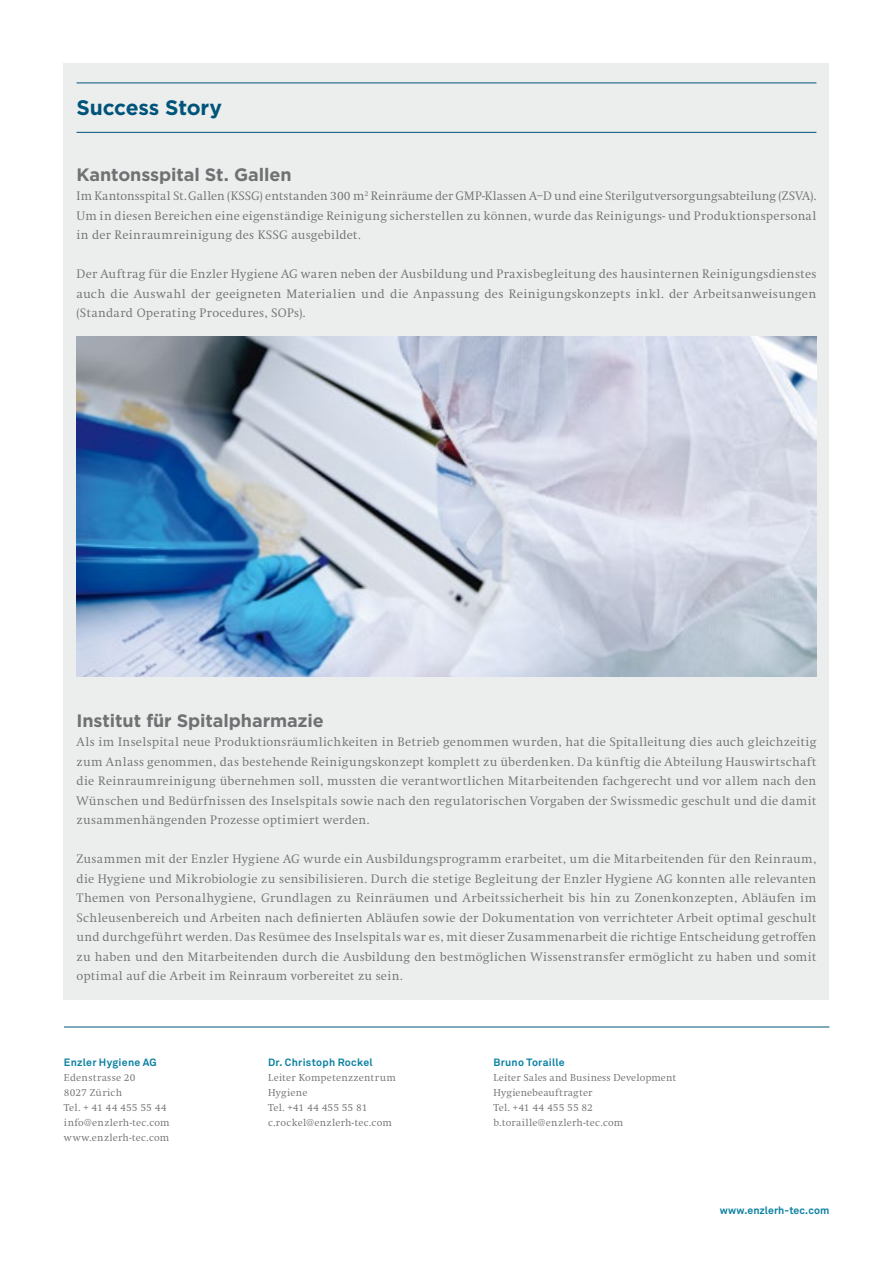
<style>
.page{position:relative;width:893px;height:1263px;background:#fff}
.page>*{position:absolute;margin:0;border:0;box-sizing:border-box;transform-origin:0 0}
.t1{font:700 21px "Gotham";letter-spacing:-.01em;color:#00547a}
.t2{font:700 18px "Gotham";letter-spacing:-.005em;color:#707172}
.t3{font:300 12.75px/19.5px "Swift";letter-spacing:.025em;color:#707172;text-align:justify}
.t4{font:300 10.5px/15px "Swift";letter-spacing:.02em;color:#707172}
.t5{font:700 10.5px "Akkurat";letter-spacing:.025em;color:#0a80a1}
</style>
<div class="page">
<div style="left:64px;top:64px;width:765px;height:936px;background:#eceded"></div>
<hr style="left:77px;top:83px;width:739px;height:1px;background:#00547a">
<hr style="left:77px;top:132px;width:739px;height:1px;background:#00547a">
<img style="left:77px;top:337px;width:739px;height:340px">
<hr style="left:64px;top:1026px;width:765px;height:1px;background:#00547a">
<h1 class="t1" style="left:77px;top:96px;width:147px">Success Story</h1>
<h2 class="t2" style="left:77px;top:164px;width:217px">Kantonsspital St. Gallen</h2>
<p class="t3" style="left:77px;top:187px;width:741px">Im Kantonsspital St.Gallen (KSSG) entstanden 300 m<sup>2</sup> Reinräume der GMP-Klassen A–D und eine Sterilgutversorgungsabteilung (ZSVA).<br>Um in diesen Bereichen eine eigenständige Reinigung sicherstellen zu können, wurde das Reinigungs- und Produktionspersonal in der Reinraumreinigung des KSSG ausgebildet.</p>
<p class="t3" style="left:77px;top:265px;width:741px">Der Auftrag für die Enzler Hygiene AG waren neben der Ausbildung und Praxisbegleitung des hausinternen Reinigungsdienstes auch die Auswahl der geeigneten Materialien und die Anpassung des Reinigungskonzepts inkl. der Arbeitsanweisungen (Standard Operating Procedures, SOPs).</p>
<h2 class="t2" style="left:77px;top:710px;width:249px">Institut für Spitalpharmazie</h2>
<p class="t3" style="left:77px;top:733px;width:741px">Als im Inselspital neue Produktionsräumlichkeiten in Betrieb genommen wurden, hat die Spitalleitung dies auch gleichzeitig zum Anlass genommen, das bestehende Reinigungskonzept komplett zu überdenken. Da künftig die Abteilung Hauswirtschaft die Reinraumreinigung übernehmen soll, mussten die verantwortlichen Mitarbeitenden fachgerecht und vor allem nach den Wünschen und Bedürfnissen des Inselspitals sowie nach den regulatorischen Vorgaben der Swissmedic geschult und die damit zusammenhängenden Prozesse optimiert werden.</p>
<p class="t3" style="left:77px;top:850px;width:741px">Zusammen mit der Enzler Hygiene AG wurde ein Ausbildungsprogramm erarbeitet, um die Mitarbeitenden für den Reinraum, die Hygiene und Mikrobiologie zu sensibilisieren. Durch die stetige Begleitung der Enzler Hygiene AG konnten alle relevanten Themen von Personalhygiene, Grundlagen zu Reinräumen und Arbeitssicherheit bis hin zu Zonenkonzepten, Abläufen im Schleusenbereich und Arbeiten nach definierten Abläufen sowie der Dokumentation von verrichteter Arbeit optimal geschult und durchgeführt werden. Das Resümee des Inselspitals war es, mit dieser Zusammenarbeit die richtige Entscheidung getroffen zu haben und den Mitarbeitenden durch die Ausbildung den bestmöglichen Wissenstransfer ermöglicht zu haben und somit optimal auf die Arbeit im Reinraum vorbereitet zu sein.</p>
<p class="t5" style="left:64px;top:1055px;width:94px">Enzler Hygiene AG</p>
<p class="t4" style="left:64px;top:1070px;width:107px">Edenstrasse 20<br>8027 Zürich<br>Tel. + 41 44 455 55 44 info@enzlerh-tec.com www.enzlerh-tec.com</p>
<p class="t5" style="left:268px;top:1055px;width:106px">Dr. Christoph Rockel</p>
<p class="t4" style="left:268px;top:1070px;width:129px">Leiter Kompetenzzentrum<br>Hygiene<br>Tel. +41 44 455 55 81 c.rockel@enzlerh-tec.com</p>
<p class="t5" style="left:493px;top:1055px;width:73px">Bruno Toraille</p>
<p class="t4" style="left:493px;top:1070px;width:184px">Leiter Sales and Business Development<br>Hygienebeauftragter<br>Tel. +41 44 455 55 82 b.toraille@enzlerh-tec.com</p>
<p class="t5" style="left:720px;top:1204px;width:111px">www.enzlerh-tec.com</p>
</div>
